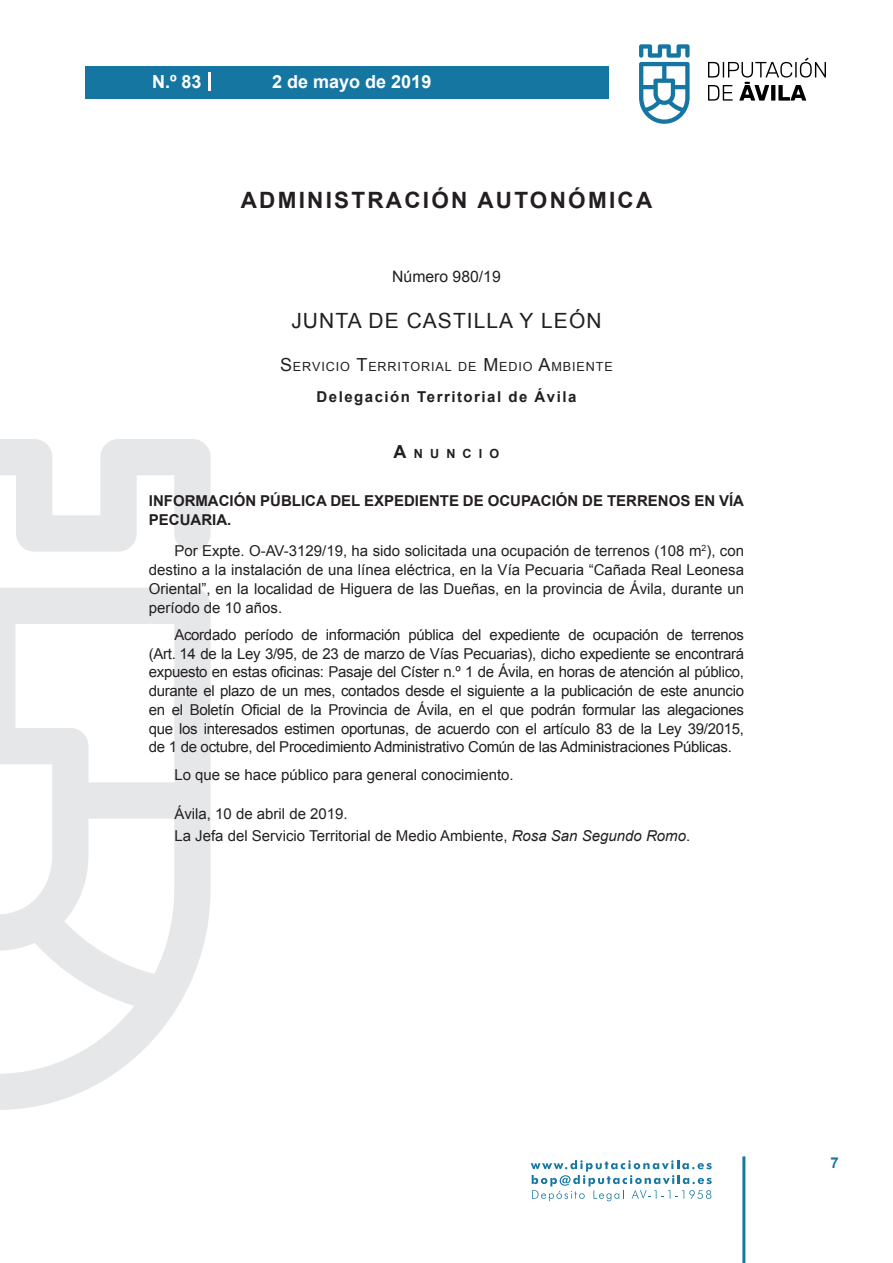
<style>
.page{position:relative;width:893px;height:1263px;background:#fff}
.page>*{position:absolute;margin:0;border:0;box-sizing:border-box;transform-origin:0 0}
.t1{font:700 22.5px "Arial";letter-spacing:.1em;color:#231f20}
.t2{font:21px "Arial";letter-spacing:.05em;color:#231f20}
.t3{font:700 18px "Arial";color:#fff}
.t4{font:15.75px "Arial";color:#231f20}
.t5{font:15px/18.8px "Arial";color:#231f20;text-align:justify}
.t6{font:700 15px/18.8px "Arial";color:#231f20}
.t7{font:700 15px "Arial";letter-spacing:.1em;color:#231f20}
.t8{font:700 15px "Arial";color:#1876a3}
.t9{font:12.6px "Arial";letter-spacing:.07em;color:#231f20}
.t10{font:700 12.6px "Arial";letter-spacing:.57em;color:#231f20}
.s1{font-size:18px}
.s2{font-style:italic}
</style>
<div class="page">
<svg style="left:531px;top:1160px;width:181px;height:41px"></svg>
<div style="left:85px;top:66px;width:523px;height:33px;background:#1676a2"></div>
<svg style="left:639px;top:44px;width:51px;height:80px"></svg>
<svg style="left:708px;top:58px;width:118px;height:43px"></svg>
<hr style="left:742px;top:1156px;width:3px;height:107px;background:#1876a3">
<svg style="left:208px;top:72px;width:2px;height:18px"></svg>
<svg style="left:0;top:439px;width:211px;height:671px"></svg>
<p class="t3" style="left:152px;top:69px;width:51px">N.º 83</p>
<p class="t3" style="left:272px;top:69px;width:161px">2 de mayo de 2019</p>
<h1 class="t1" style="left:241px;top:185px;width:413px">ADMINISTRACIÓN AUTONÓMICA</h1>
<p class="t4" style="left:392px;top:266px;width:110px">Número 980/19</p>
<h2 class="t2" style="left:291px;top:307px;width:312px">JUNTA DE CASTILLA Y LEÓN</h2>
<p class="t9" style="left:280px;top:359px;width:334px"><span class="s1">S</span>ERVICIO <span class="s1">T</span>ERRITORIAL DE <span class="s1">M</span>EDIO <span class="s1">A</span>MBIENTE</p>
<p class="t7" style="left:317px;top:387px;width:261px">Delegación Territorial de Ávila</p>
<p class="t10" style="left:394px;top:445px;width:107px"><span class="s1">A</span>NUNCIO</p>
<p class="t6" style="left:149px;top:492px;width:597px">INFORMACIÓN PÚBLICA DEL EXPEDIENTE DE OCUPACIÓN DE TERRENOS EN VÍA<br>PECUARIA.</p>
<p class="t5" style="left:149px;top:542px;width:597px;text-indent:26px">Por Expte. O-AV-3129/19, ha sido solicitada una ocupación de terrenos (108 m<sup>2</sup>), con destino a la instalación de una línea eléctrica, en la Vía Pecuaria “Cañada Real Leonesa Oriental”, en la localidad de Higuera de las Dueñas, en la provincia de Ávila, durante un período de 10 años.</p>
<p class="t5" style="left:149px;top:625px;width:597px;text-indent:26px">Acordado período de información pública del expediente de ocupación de terrenos (Art. 14 de la Ley 3/95, de 23 de marzo de Vías Pecuarias), dicho expediente se encontrará expuesto en estas oficinas: Pasaje del Císter n.º 1 de Ávila, en horas de atención al público, durante el plazo de un mes, contados desde el siguiente a la publicación de este anuncio en el Boletín Oficial de la Provincia de Ávila, en el que podrán formular las alegaciones que los interesados estimen oportunas, de acuerdo con el artículo 83 de la Ley 39/2015, de 1 de octubre, del Procedimiento Administrativo Común de las Administraciones Públicas.</p>
<p class="t5" style="left:174px;top:765px;width:341px">Lo que se hace público para general conocimiento.</p>
<p class="t5" style="left:174px;top:803px;width:517px;line-height:22.2px">Ávila, 10 de abril de 2019.<br>La Jefa del Servicio Territorial de Medio Ambiente, <span class="s2">Rosa San Segundo Romo</span>.</p>
<p class="t8" style="left:831px;top:1153px;width:10px">7</p>
</div>
